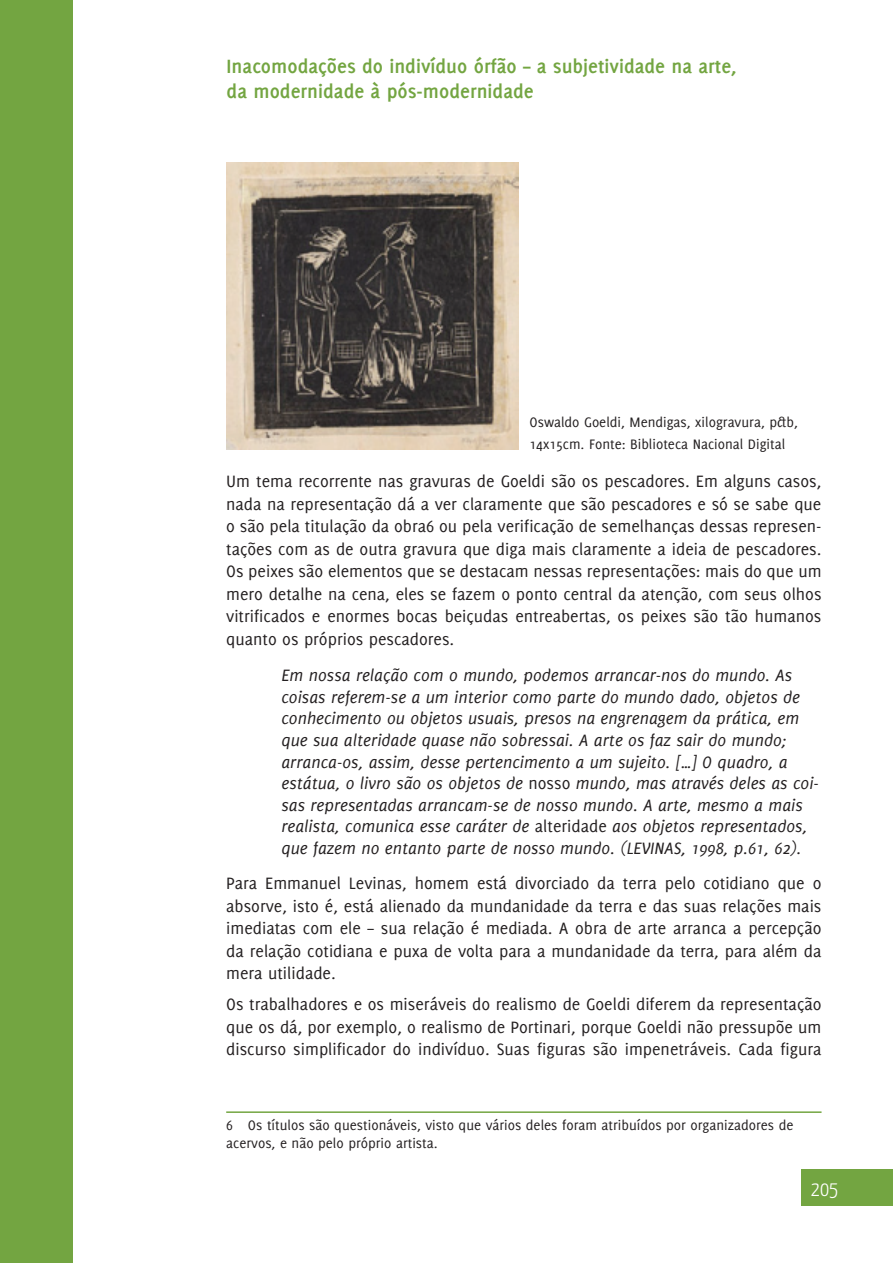
<style>
.page{position:relative;width:893px;height:1263px;background:#fff}
.page>*{position:absolute;margin:0;border:0;box-sizing:border-box;transform-origin:0 0}
.t1{font:700 21px/25.2px "Delicious";color:#73a541}
.t2{font:300 21px "Yanone Kaffeesatz";color:#fff}
.t3{font:18px/22.5px "Delicious";color:#231f20;text-align:justify}
.t4{font:italic 18px/21.6px "Delicious";color:#231f20}
.t5{font:15px/18px "Delicious";color:#231f20}
.s1{font-style:normal}
</style>
<div class="page">
<div style="left:0;top:0;width:72px;height:1263px;background:#73a541"></div>
<div style="left:802px;top:1170px;width:91px;height:36px;background:#73a541"></div>
<hr style="left:226px;top:1111px;width:595px;height:2px;background:#73a541">
<img style="left:226px;top:162px;width:293px;height:287px">
<p class="t1" style="left:227px;top:53px;width:512px">Inacomodações do indivíduo órfão – a subjetividade na arte, da modernidade à pós-modernidade</p>
<p class="t5" style="left:529px;top:410px;width:270px;line-height:22.5px">Oswaldo Goeldi, Mendigas, xilogravura, p&amp;b,<br>14x15cm. Fonte: Biblioteca Nacional Digital</p>
<p class="t3" style="left:226px;top:470px;width:597px">Um tema recorrente nas gravuras de Goeldi são os pescadores. Em alguns casos, nada na representação dá a ver claramente que são pescadores e só se sabe que o são pela titulação da obra6 ou pela verificação de semelhanças dessas represen&shy;tações com as de outra gravura que diga mais claramente a ideia de pescadores.<br>Os peixes são elementos que se destacam nessas representações: mais do que um mero detalhe na cena, eles se fazem o ponto central da atenção, com seus olhos vitrificados e enormes bocas beiçudas entreabertas, os peixes são tão humanos quanto os próprios pescadores.</p>
<p class="t4" style="left:281px;top:664px;width:539px">Em nossa relação com o mundo, podemos arrancar-nos do mundo. As coisas referem-se a um interior como parte do mundo dado, objetos de conhecimento ou objetos usuais, presos na engrenagem da prática, em que sua alteridade quase não sobressai. A arte os faz sair do mundo; arranca-os, assim, desse pertencimento a um sujeito. […] O quadro, a estátua, o livro são os objetos de <span class="s1">nosso</span> mundo, mas através deles as coi&shy;sas representadas arrancam-se de nosso mundo. A arte, mesmo a mais realista, comunica esse caráter de <span class="s1">alteridade</span> aos objetos representados, que fazem no entanto parte de nosso mundo. (LEVINAS, 1998, p.61, 62).</p>
<p class="t3" style="left:226px;top:872px;width:597px">Para Emmanuel Levinas, homem está divorciado da terra pelo cotidiano que o absorve, isto é, está alienado da mundanidade da terra e das suas relações mais imediatas com ele – sua relação é mediada. A obra de arte arranca a percepção da relação cotidiana e puxa de volta para a mundanidade da terra, para além da mera utilidade.</p>
<p class="t3" style="left:226px;top:993px;width:597px">Os trabalhadores e os miseráveis do realismo de Goeldi diferem da representação que os dá, por exemplo, o realismo de Portinari, porque Goeldi não pressupõe um discurso simplificador do indivíduo. Suas figuras são impenetráveis. Cada figura</p>
<p class="t5" style="left:226px;top:1116px;width:569px">6 Os títulos são questionáveis, visto que vários deles foram atribuídos por organizadores de acervos, e não pelo próprio artista.</p>
<p class="t2" style="left:811px;top:1176px;width:29px">205</p>
</div>
